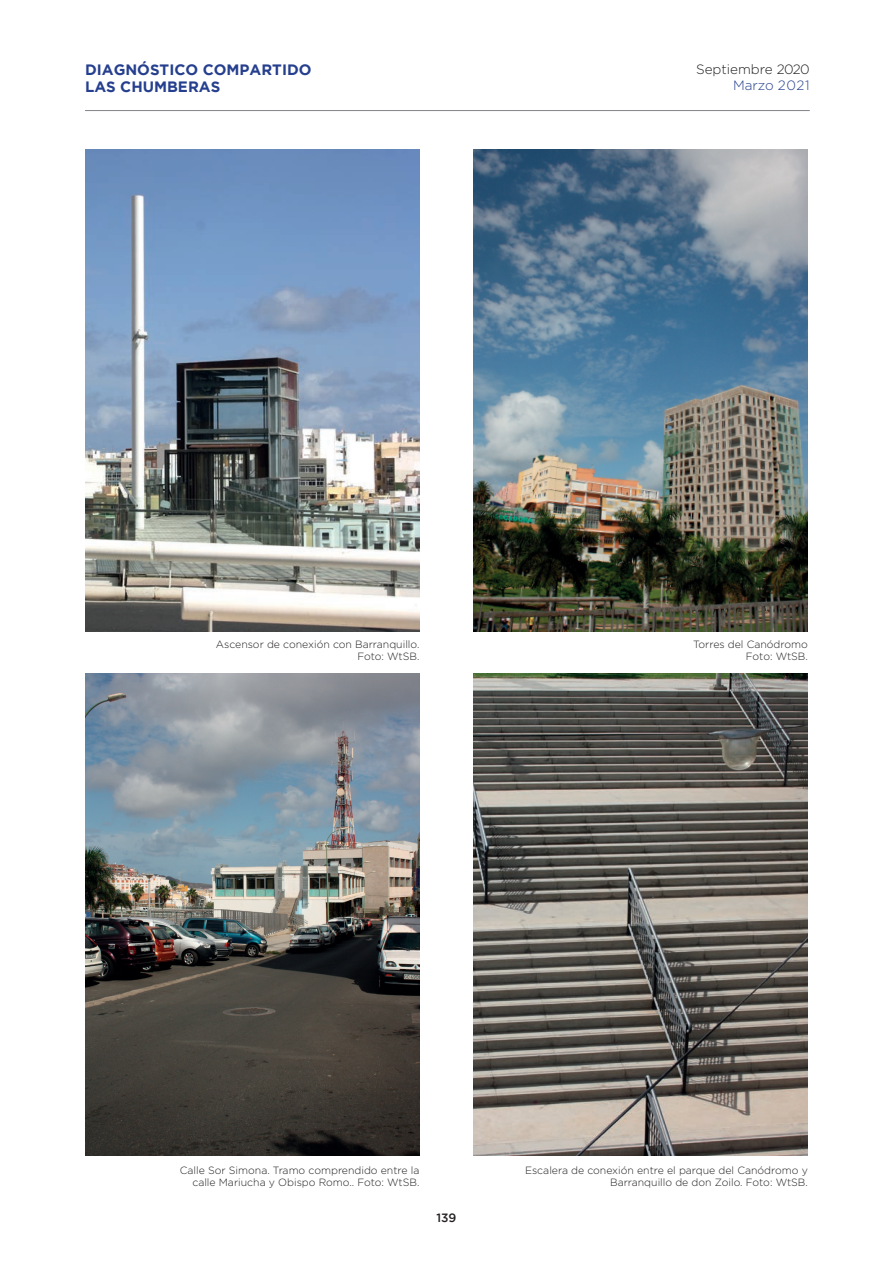
<style>
.page{position:relative;width:893px;height:1263px;background:#fff}
.page>*{position:absolute;margin:0;border:0;box-sizing:border-box;transform-origin:0 0}
.t1{font:700 15px/16.5px "Gotham";color:#253f8e}
.t2{font:300 13.5px "Gotham";color:#231f20}
.t3{font:300 13.5px "Gotham";color:#253f8e}
.t4{font:500 12px "Gotham";color:#231f20}
.t5{font:300 10.5px/12px "Gotham";color:#231f20;text-align:right}
</style>
<div class="page">
<hr style="left:85px;top:110px;width:725px;height:1px;background:#808285">
<img style="left:85px;top:150px;width:334px;height:481px">
<img style="left:473px;top:150px;width:335px;height:481px">
<img style="left:85px;top:674px;width:334px;height:482px">
<img style="left:473px;top:674px;width:335px;height:482px">
<h1 class="t1" style="left:85px;top:61px;width:228px">DIAGNÓSTICO COMPARTIDO<br>LAS CHUMBERAS</h1>
<p class="t2" style="left:696px;top:62px;width:115px">Septiembre 2020</p>
<p class="t3" style="left:733px;top:78px;width:78px">Marzo 2021</p>
<p class="t5" style="left:216px;top:638px;width:205px">Ascensor de conexión con Barranquillo.<br>Foto: WtSB.</p>
<p class="t5" style="left:693px;top:638px;width:116px">Torres del Canódromo<br>Foto: WtSB.</p>
<p class="t5" style="left:180px;top:1164px;width:241px">Calle Sor Simona. Tramo comprendido entre la calle Mariucha y Obispo Romo.. Foto: WtSB.</p>
<p class="t5" style="left:525px;top:1164px;width:284px">Escalera de conexión entre el parque del Canódromo y<br>Barranquillo de don Zoilo. Foto: WtSB.</p>
<p class="t4" style="left:436px;top:1211px;width:22px">139</p>
</div>
